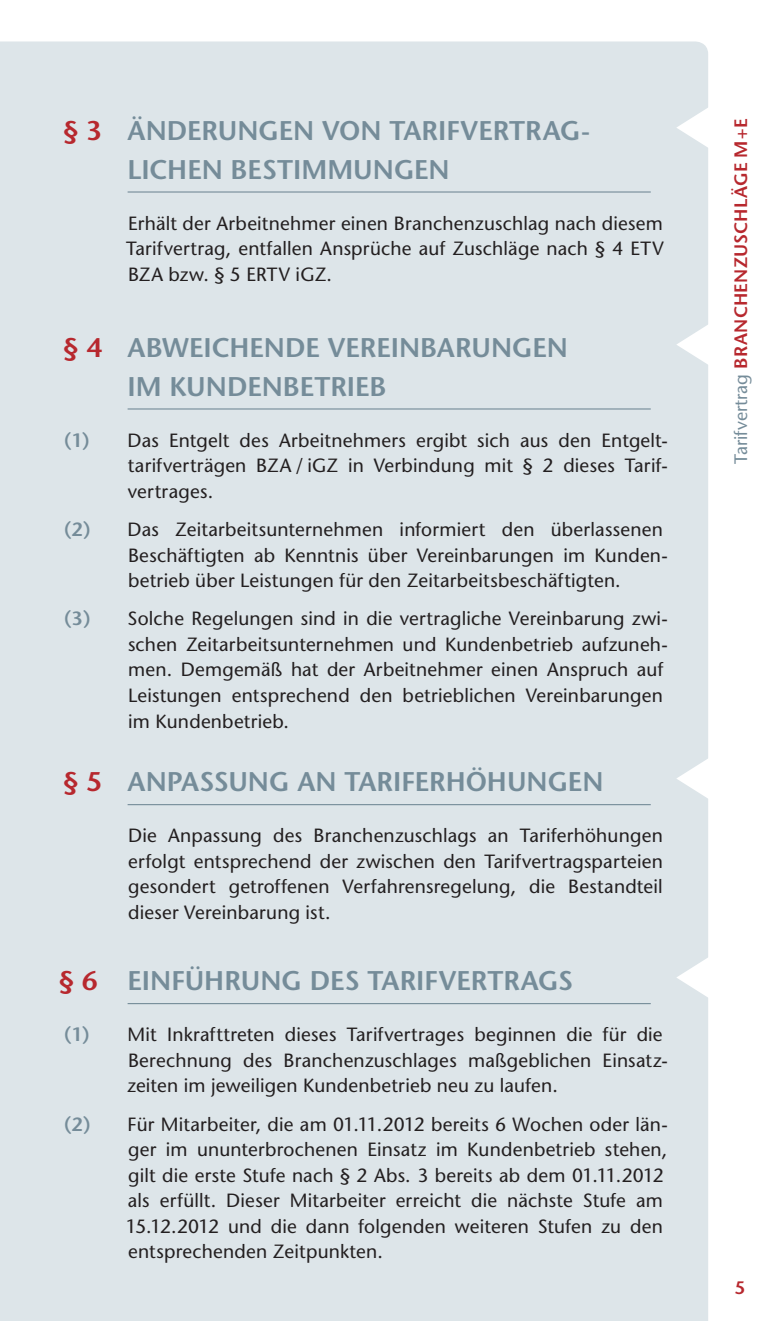
<style>
.page{position:relative;width:772px;height:1321px;background:#fff}
.page>*{position:absolute;margin:0;border:0;box-sizing:border-box;transform-origin:0 0}
.t1{font:600 27px/38.2px "Stone Sans";color:#758c99}
.t2{font:600 27px "Stone Sans";color:#b7282e}
.t3{font:19.12px/25.4px "Stone Sans";letter-spacing:.01em;color:#231f20}
.t4{font:600 18px "Stone Sans";letter-spacing:.015em;color:#b7282e}
.s1{color:#b7282e}
.s2{color:#758c99}
.s3{font-weight:600;color:#758c99}
.s4{font-weight:400;color:#758c99}
</style>
<div class="page">
<div style="left:0;top:41px;width:708px;height:1279px;background:#dde5e9"></div>
<hr style="left:128px;top:191px;width:523px;height:1px;background:#758c99">
<hr style="left:128px;top:408px;width:523px;height:1px;background:#758c99">
<hr style="left:128px;top:804px;width:523px;height:1px;background:#758c99">
<hr style="left:128px;top:1002px;width:523px;height:2px;background:#758c99">
<svg style="left:676px;top:105px;width:32px;height:45px"></svg>
<svg style="left:676px;top:322px;width:32px;height:45px"></svg>
<svg style="left:676px;top:756px;width:32px;height:44px"></svg>
<svg style="left:676px;top:955px;width:32px;height:44px"></svg>
<h1 class="t1" style="left:63px;top:111px;width:175px"><span class="s1">§ 3</span> ÄN DERUNG</h1>
<h1 class="t1" style="left:128px;top:111px;width:464px;text-indent:151px">EN VON TARIFVERTRAG-<br>LICH EN BESTIMMUNG</h1>
<h1 class="t1" style="left:414px;top:150px;width:33px">EN</h1>
<p class="t3" style="left:126px;top:210px;width:539px;text-align:justify">Erhält der Arbeitnehmer einen Branchenzuschlag nach diesem Tarifvertrag, entfallen Ansprüche auf Zuschläge nach § 4 ETV BZA bzw. § 5 ERTV iGZ.</p>
<h1 class="t2" style="left:63px;top:331px;width:60px">§ 4 <span class="s2">AB</span></h1>
<h1 class="t1" style="left:162px;top:328px;width:330px">WEICH EN DE VEREINBARUNG</h1>
<h1 class="t1" style="left:532px;top:328px;width:33px">EN</h1>
<h1 class="t1" style="left:127px;top:367px;width:61px">IM KUN</h1>
<h1 class="t1" style="left:227px;top:367px;width:157px">DENBETRIEB</h1>
<p class="t3" style="left:128px;top:427px;width:541px;text-align:justify;text-indent:-64px"><span class="s3">(1)</span> Das Entgelt des Arbeitnehmers ergibt sich aus den Entgelt&shy;tarifverträgen BZA / iGZ in Verbindung mit § 2 dieses Tarif&shy;vertrages.</p>
<p class="t3" style="left:128px;top:516px;width:541px;text-indent:-64px"><span class="s3">(2)</span> Das Zeitarbeitsunternehmen informiert den überlassenen<br>Beschäftigten ab Kenntnis über Vereinbarungen im Kunden&shy;betrieb über Leistungen für den Zeitarbeitsbeschäftigten.</p>
<p class="t3" style="left:128px;top:606px;width:541px;text-indent:-64px"><span class="s3">(3)</span> Solche Regelungen sind in die vertragliche Vereinbarung zwi&shy;schen Zeitarbeitsunternehmen und Kundenbetrieb aufzuneh&shy;men. Demgemäß hat der Arbeitnehmer einen Anspruch auf Leistungen entsprechend den betrieblichen Vereinbarungen im Kundenbetrieb.</p>
<h1 class="t2" style="left:63px;top:765px;width:61px">§ 5 <span class="s2">AN</span></h1>
<h1 class="t1" style="left:167px;top:762px;width:51px">PASSUNG</h1>
<h1 class="t1" style="left:297px;top:762px;width:210px">AN TARIFERHÖHUNG</h1>
<h1 class="t1" style="left:568px;top:762px;width:33px">EN</h1>
<p class="t3" style="left:128px;top:822px;width:536px;text-align:justify">Die Anpassung des Branchenzuschlags an Tariferhöhungen erfolgt entsprechend der zwischen den Tarifvertragsparteien gesondert getroffenen Verfahrensregelung, die Bestandteil dieser Vereinbarung ist.</p>
<h1 class="t1" style="left:59px;top:961px;width:202px"><span class="s1">§ 6</span> EINFÜHRUNG</h1>
<h1 class="t1" style="left:310px;top:961px;width:246px">DES TARIFVERTRAGS</h1>
<p class="t3" style="left:127px;top:1021px;width:542px;text-indent:-64px"><span class="s3">(1)</span> Mit Inkrafttreten dieses Tarifvertrages beginnen die für die<br>Berechnung des Branchenzuschlages maßgeblichen Einsatz&shy;zeiten im jeweiligen Kundenbetrieb neu zu laufen.</p>
<p class="t3" style="left:126px;top:1111px;width:543px;text-indent:-62px"><span class="s3">(2)</span> Für Mitarbeiter, die am 01.11.2012 bereits 6 Wochen oder län&shy;ger im ununterbrochenen Einsatz im Kundenbetrieb stehen, gilt die erste Stufe nach § 2 Abs. 3 bereits ab dem 01.11.2012 als erfüllt. Dieser Mitarbeiter erreicht die nächste Stufe am 15.12.2012 und die dann folgenden weiteren Stufen zu den entsprechenden Zeitpunkten.</p>
<p class="t4" style="left:730px;top:464px;width:345px;rotate:-90deg"><span class="s4">Tarifvertrag</span> BRANCH ENZUSCHLÄGE M+E</p>
<p class="t4" style="left:735px;top:1276px;width:12px">5</p>
</div>
